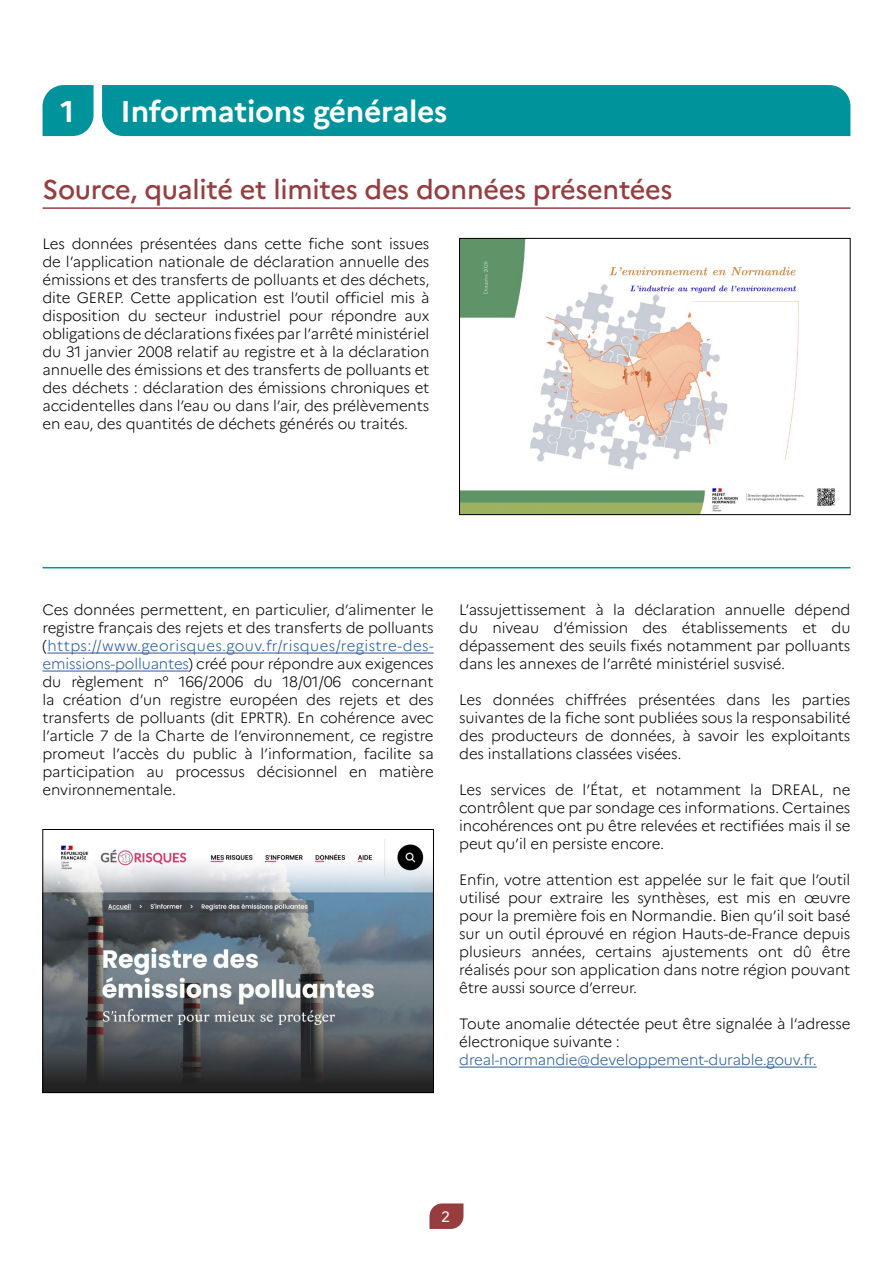
<style>
.page{position:relative;width:893px;height:1263px;background:#fff}
.page>*{position:absolute;margin:0;border:0;box-sizing:border-box;transform-origin:0 0}
.t1{font:700 30px "Marianne";letter-spacing:-.01em;color:#fff}
.t2{font:500 27px "Marianne";letter-spacing:-.01em;color:#983d3f}
.t3{font:300 15px/18px "Marianne";letter-spacing:-.01em;color:#000;text-align:justify}
.t4{font:300 15px "Marianne";letter-spacing:-.01em;color:#275b9b}
.t5{font:15px "Marianne";color:#fff}
.s1{color:#275b9b}
</style>
<div class="page">
<svg style="left:429px;top:1203px;width:34px;height:26px"></svg>
<div style="left:102px;top:85px;width:748px;height:51px;background:#00939c"></div>
<svg style="left:43px;top:85px;width:51px;height:51px;background:#149ba3"></svg>
<hr style="left:43px;top:207px;width:807px;height:2px;background:#983d3f">
<hr style="left:47px;top:653px;width:387px;height:1px;background:#275b9b">
<hr style="left:43px;top:671px;width:146px;height:1px;background:#275b9b">
<img style="left:461px;top:240px;width:374px;height:273px">
<div style="left:459px;top:238px;width:391px;height:277px;border:1px solid #000"></div>
<img style="left:45px;top:839px;width:387px;height:252px">
<div style="left:43px;top:829px;width:391px;height:264px;border:1px solid #000"></div>
<hr style="left:459px;top:1067px;width:358px;height:1px;background:#275b9b">
<hr style="left:43px;top:567px;width:807px;height:1px;background:#00939c">
<h1 class="t1" style="left:61px;top:88px;width:15px">1</h1>
<h1 class="t1" style="left:121px;top:88px;width:329px">Informations générales</h1>
<h2 class="t2" style="left:43px;top:168px;width:632px">Source, qualité et limites des données présentées</h2>
<p class="t3" style="left:43px;top:234px;width:388px">Les données présentées dans cette fiche sont issues de l’application nationale de déclaration annuelle des émissions et des transferts de polluants et des déchets, dite GEREP. Cette application est l’outil officiel mis à disposition du secteur industriel pour répondre aux obligations de déclarations fixées par l’arrêté ministériel du 31 janvier 2008 relatif au registre et à la déclaration annuelle des émissions et des transferts de polluants et des déchets : déclaration des émissions chroniques et accidentelles dans l’eau ou dans l’air, des prélèvements en eau, des quantités de déchets générés ou traités.</p>
<p class="t3" style="left:43px;top:600px;width:393px">Ces données permettent, en particulier, d’alimenter le registre français des rejets et des transferts de polluants (<span class="s1">https://www.georisques.gouv.fr/risques/registre-des&shy;emissions-polluantes</span>) créé pour répondre aux exigences du règlement n° 166/2006 du 18/01/06 concernant la création d’un registre européen des rejets et des transferts de polluants (dit EPRTR). En cohérence avec l’article 7 de la Charte de l’environnement, ce registre promeut l’accès du public à l’information, facilite sa participation au processus décisionnel en matière environnementale.</p>
<p class="t3" style="left:459px;top:600px;width:393px">L’assujettissement à la déclaration annuelle dépend du niveau d’émission des établissements et du dépassement des seuils fixés notamment par polluants dans les annexes de l’arrêté ministériel susvisé.</p>
<p class="t3" style="left:459px;top:690px;width:393px">Les données chiffrées présentées dans les parties suivantes de la fiche sont publiées sous la responsabilité des producteurs de données, à savoir les exploitants des installations classées visées.</p>
<p class="t3" style="left:459px;top:780px;width:393px">Les services de l’État, et notamment la DREAL, ne contrôlent que par sondage ces informations. Certaines incohérences ont pu être relevées et rectifiées mais il se peut qu’il en persiste encore.</p>
<p class="t3" style="left:459px;top:870px;width:393px">Enfin, votre attention est appelée sur le fait que l’outil utilisé pour extraire les synthèses, est mis en œuvre pour la première fois en Normandie. Bien qu’il soit basé sur un outil éprouvé en région Hauts-de-France depuis plusieurs années, certains ajustements ont dû être réalisés pour son application dans notre région pouvant être aussi source d’erreur.</p>
<p class="t3" style="left:459px;top:1014px;width:393px">Toute anomalie détectée peut être signalée à l’adresse électronique suivante :</p>
<p class="t4" style="left:459px;top:1048px;width:359px">dreal-normandie@developpement-durable.gouv.fr.</p>
<p class="t5" style="left:441px;top:1205px;width:10px">2</p>
</div>
